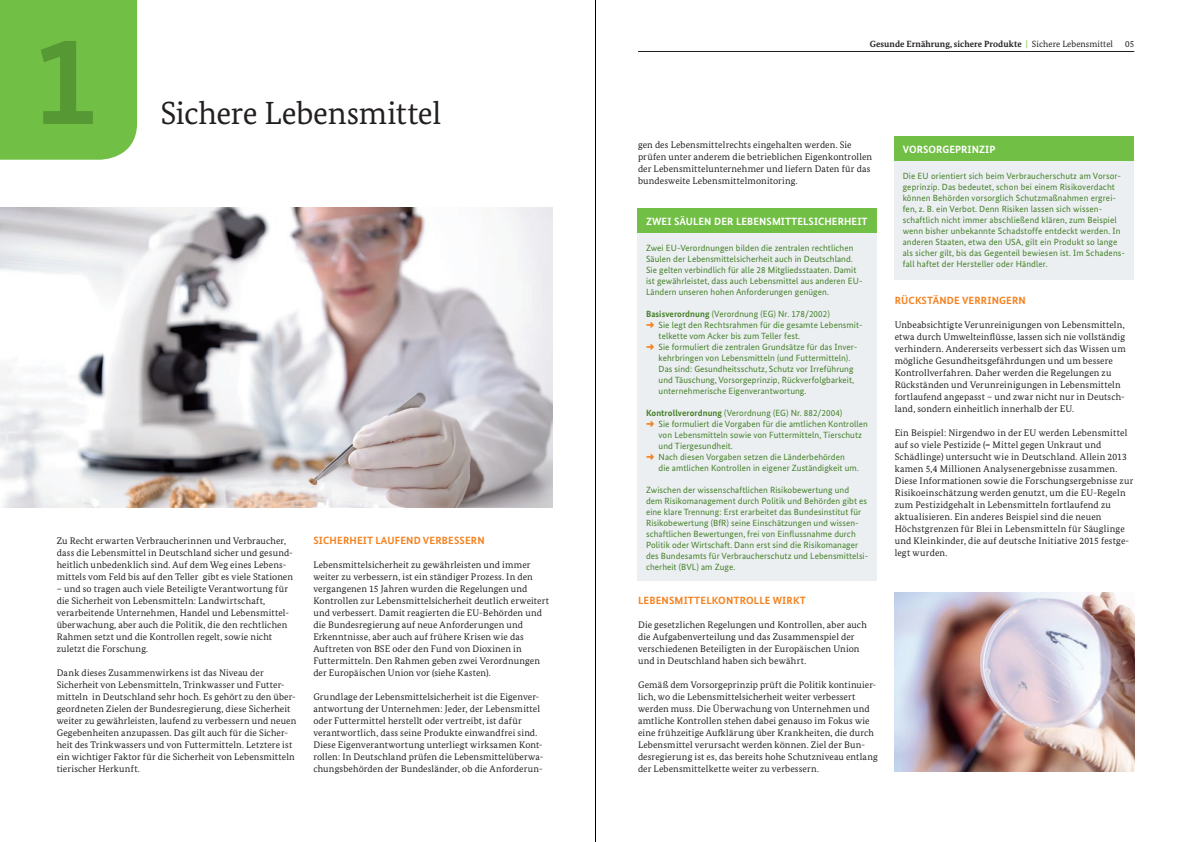
<style>
.page{position:relative;width:1191px;height:842px;background:#fff}
.page>*{position:absolute;margin:0;border:0;box-sizing:border-box;transform-origin:0 0}
.t1{font:700 127.6px "Bundes Sans";color:#569834}
.t2{font:32px "Bundes Serif";letter-spacing:-.01em;color:#231f20}
.t3{font:700 10.5px "Bundes Sans";letter-spacing:.015em;color:#f58220}
.t4{font:700 10.5px "Bundes Sans";letter-spacing:.005em;color:#fff}
.t5{font:9.5px/12px "Bundes Serif";letter-spacing:.015em;color:#231f20}
.t6{font:9px/11px "Bundes Sans";letter-spacing:.01em;color:#45802a}
.t7{font:700 9px "Bundes Serif";letter-spacing:.005em;color:#231f20}
.t8{font:9px "Bundes Serif";color:#231f20}
.s1{font-weight:400;color:#71bf44}
.s2{font-weight:400}
.s3{font-weight:700}
</style>
<div class="page">
<img style="left:0;top:208px;width:553px;height:300px">
<div style="left:0;top:0;width:137px;height:160px;background:#71bf44"></div>
<hr style="left:638px;top:51px;width:496px;height:1px;background:#231f20">
<div style="left:637px;top:229px;width:240px;height:351px;background:#ebeff1"></div>
<div style="left:637px;top:208px;width:240px;height:24px;background:#71bf44"></div>
<div style="left:894px;top:157px;width:239px;height:123px;background:#ebeff1"></div>
<div style="left:894px;top:136px;width:239px;height:24px;background:#71bf44"></div>
<img style="left:894px;top:592px;width:240px;height:180px">
<hr style="left:595px;top:0;width:1px;height:842px;background:#010000">
<h1 class="t1" style="left:34px;top:2px;width:65px">1</h1>
<p class="t7" style="left:869px;top:38px;width:245px">Gesunde Ernährung, sichere Produkte <span class="s1">|</span> <span class="s2">Sichere Lebensmittel</span></p>
<p class="t8" style="left:1125px;top:38px;width:11px">05</p>
<h2 class="t2" style="left:161px;top:93px;width:282px">Sichere Lebensmittel</h2>
<p class="t5" style="left:57px;top:534px;width:238px">Zu Recht erwarten Verbraucherinnen und Verbraucher, dass die Lebensmittel in Deutschland sicher und gesund&shy;heitlich unbedenklich sind. Auf dem Weg eines Lebens&shy;mittels vom Feld bis auf den Teller gibt es viele Stationen</p>
<p class="t5" style="left:57px;top:582px;width:234px">– und so tragen auch viele Beteiligte Verantwortung für die Sicherheit von Lebensmitteln: Landwirtschaft, verarbeitende Unternehmen, Handel und Lebensmittel&shy;überwachung, aber auch die Politik, die den rechtlichen Rahmen setzt und die Kontrollen regelt, sowie nicht zuletzt die Forschung.</p>
<p class="t5" style="left:57px;top:666px;width:241px">Dank dieses Zusammenwirkens ist das Niveau der Sicherheit von Lebensmitteln, Trinkwasser und Futter&shy;mitteln in Deutschland sehr hoch. Es gehört zu den über&shy;geordneten Zielen der Bundesregierung, diese Sicherheit weiter zu gewährleisten, laufend zu verbessern und neuen Gegebenheiten anzupassen. Das gilt auch für die Sicher&shy;heit des Trinkwassers und von Futtermitteln. Letztere ist ein wichtiger Faktor für die Sicherheit von Lebensmitteln tierischer Herkunft.</p>
<p class="t3" style="left:313px;top:534px;width:173px">SICHERHEIT LAUFEND VERBESSERN</p>
<p class="t5" style="left:313px;top:558px;width:237px">Lebensmittelsicherheit zu gewährleisten und immer weiter zu verbessern, ist ein ständiger Prozess. In den vergangenen 15 Jahren wurden die Regelungen und Kontrollen zur Lebensmittelsicherheit deutlich erweitert und verbessert. Damit reagierten die EU-Behörden und die Bundesregierung auf neue Anforderungen und Erkenntnisse, aber auch auf frühere Krisen wie das Auftreten von BSE oder den Fund von Dioxinen in Futtermitteln. Den Rahmen geben zwei Verordnungen der Europäischen Union vor (siehe Kasten).</p>
<p class="t5" style="left:313px;top:690px;width:232px">Grundlage der Lebensmittelsicherheit ist die Eigenver&shy;antwortung der Unternehmen: Jeder, der Lebensmittel oder Futtermittel herstellt oder vertreibt, ist dafür verantwortlich, dass seine Produkte einwandfrei sind.<br>Diese Eigenverantwortung unterliegt wirksamen Kont&shy;rollen: In Deutschland prüfen die Lebensmittelüberwa&shy;chungsbehörden der Bundesländer, ob die Anforderun-</p>
<p class="t5" style="left:638px;top:138px;width:236px">gen des Lebensmittelrechts eingehalten werden. Sie prüfen unter anderem die betrieblichen Eigenkontrollen der Lebensmittelunternehmer und liefern Daten für das bundesweite Lebensmittelmonitoring.</p>
<p class="t4" style="left:646px;top:214px;width:223px">ZWEI SÄULEN DER LEBENSMITTELSICHERHEIT</p>
<p class="t6" style="left:646px;top:243px;width:218px">Zwei EU-Verordnungen bilden die zentralen rechtlichen Säulen der Lebensmittelsicherheit auch in Deutschland.<br>Sie gelten verbindlich für alle 28 Mitgliedsstaaten. Damit ist gewährleistet, dass auch Lebensmittel aus anderen EU-Ländern unseren hohen Anforderungen genügen.</p>
<p class="t6" style="left:658px;top:309px;width:206px;text-indent:-13px"><span class="s3">Basisverordnung</span> (Verordnung (EG) Nr. 178/2002)<br>Sie legt den Rechtsrahmen für die gesamte Lebensmit&shy;telkette vom Acker bis zum Teller fest.<br>Sie formuliert die zentralen Grundsätze für das Inver&shy;kehrbringen von Lebensmitteln (und Futtermitteln).<br>Das sind: Gesundheitsschutz, Schutz vor Irreführung und Täuschung, Vorsorgeprinzip, Rückverfolgbarkeit, unternehmerische Eigenverantwortung.</p>
<p class="t6" style="left:658px;top:408px;width:211px;text-indent:-13px"><span class="s3">Kontrollverordnung</span> (Verordnung (EG) Nr. 882/2004)<br>Sie formuliert die Vorgaben für die amtlichen Kontrollen von Lebensmitteln sowie von Futtermitteln, Tierschutz und Tiergesundheit.<br>Nach diesen Vorgaben setzen die Länderbehörden<br>die amtlichen Kontrollen in eigener Zuständigkeit um.</p>
<p class="t6" style="left:646px;top:485px;width:224px">Zwischen der wissenschaftlichen Risikobewertung und<br>dem Risikomanagement durch Politik und Behörden gibt es eine klare Trennung: Erst erarbeitet das Bundesinstitut für Risikobewertung (BfR) seine Einschätzungen und wissen&shy;schaftlichen Bewertungen, frei von Einflussnahme durch Politik oder Wirtschaft. Dann erst sind die Risikomanager des Bundesamts für Verbraucherschutz und Lebensmittelsi&shy;cherheit (BVL) am Zuge.</p>
<p class="t3" style="left:638px;top:594px;width:169px">LEBENSMITTELKONTROLLE WIRKT</p>
<p class="t5" style="left:638px;top:618px;width:230px">Die gesetzlichen Regelungen und Kontrollen, aber auch die Aufgabenverteilung und das Zusammenspiel der verschiedenen Beteiligten in der Europäischen Union und in Deutschland haben sich bewährt.</p>
<p class="t5" style="left:638px;top:678px;width:241px">Gemäß dem Vorsorgeprinzip prüft die Politik kontinuier&shy;lich, wo die Lebensmittelsicherheit weiter verbessert werden muss. Die Überwachung von Unternehmen und amtliche Kontrollen stehen dabei genauso im Fokus wie eine frühzeitige Aufklärung über Krankheiten, die durch Lebensmittel verursacht werden können. Ziel der Bun&shy;desregierung ist es, das bereits hohe Schutzniveau entlang der Lebensmittelkette weiter zu verbessern.</p>
<p class="t4" style="left:902px;top:142px;width:94px">VORSORGEPRINZIP</p>
<p class="t6" style="left:902px;top:171px;width:224px">Die EU orientiert sich beim Verbraucherschutz am Vorsor&shy;geprinzip. Das bedeutet, schon bei einem Risikoverdacht können Behörden vorsorglich Schutzmaßnahmen ergrei&shy;fen, z. B. ein Verbot. Denn Risiken lassen sich wissen&shy;schaftlich nicht immer abschließend klären, zum Beispiel wenn bisher unbekannte Schadstoffe entdeckt werden. In anderen Staaten, etwa den USA, gilt ein Produkt so lange als sicher gilt, bis das Gegenteil bewiesen ist. Im Schadens&shy;fall haftet der Hersteller oder Händler.</p>
<p class="t3" style="left:894px;top:294px;width:133px">RÜCKSTÄNDE VERRINGERN</p>
<p class="t5" style="left:894px;top:318px;width:232px">Unbeabsichtigte Verunreinigungen von Lebensmitteln, etwa durch Umwelteinflüsse, lassen sich nie vollständig verhindern. Andererseits verbessert sich das Wissen um mögliche Gesundheitsgefährdungen und um bessere Kontrollverfahren. Daher werden die Regelungen zu Rückständen und Verunreinigungen in Lebensmitteln fortlaufend angepasst – und zwar nicht nur in Deutsch&shy;land, sondern einheitlich innerhalb der EU.</p>
<p class="t5" style="left:894px;top:426px;width:240px">Ein Beispiel: Nirgendwo in der EU werden Lebensmittel auf so viele Pestizide (= Mittel gegen Unkraut und Schädlinge) untersucht wie in Deutschland. Allein 2013 kamen 5,4 Millionen Analysenergebnisse zusammen.<br>Diese Informationen sowie die Forschungsergebnisse zur Risikoeinschätzung werden genutzt, um die EU-Regeln zum Pestizidgehalt in Lebensmitteln fortlaufend zu aktualisieren. Ein anderes Beispiel sind die neuen Höchstgrenzen für Blei in Lebensmitteln für Säuglinge und Kleinkinder, die auf deutsche Initiative 2015 festge&shy;legt wurden.</p>
</div>
